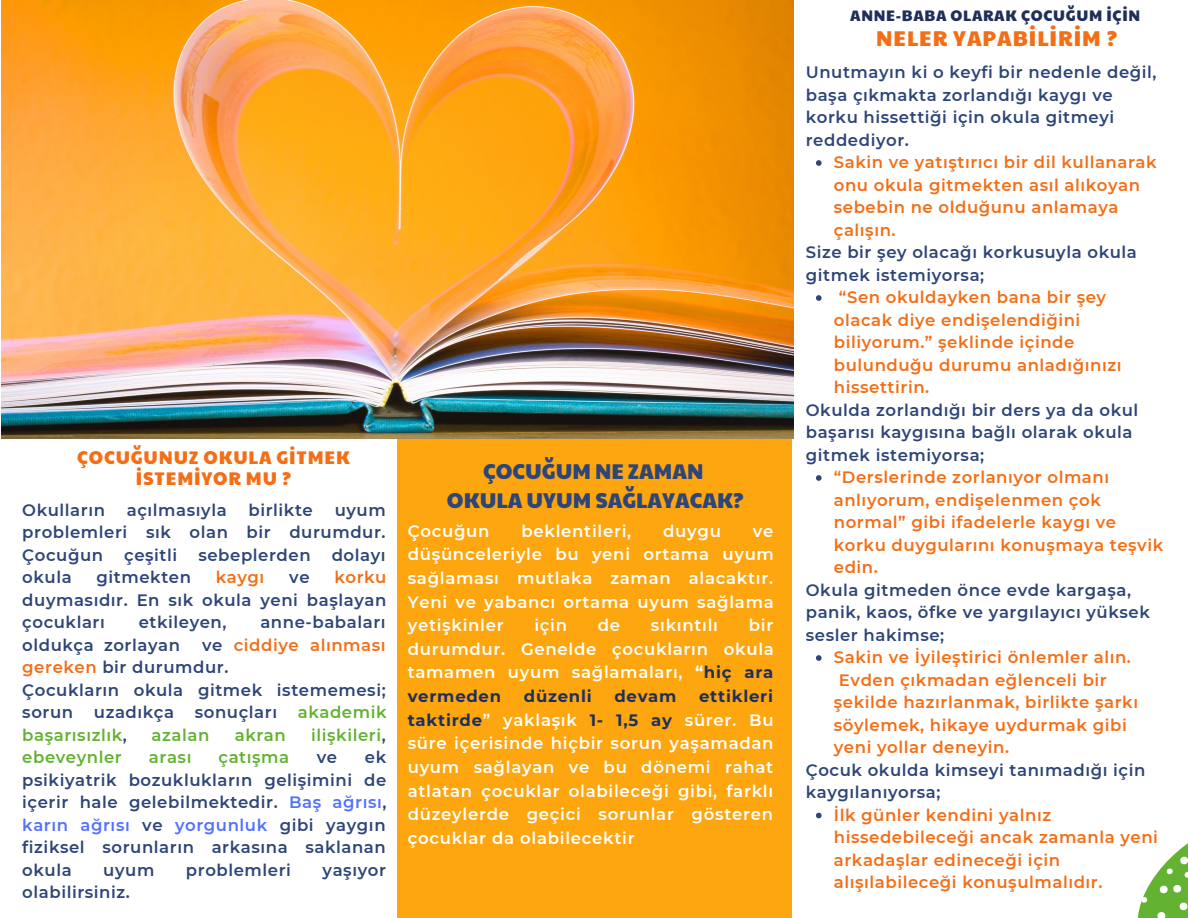
<style>
.page{position:relative;width:1188px;height:918px;background:#fff}
.page>*{position:absolute;margin:0;border:0;box-sizing:border-box;transform-origin:0 0}
.t1{font:21px "Paytone One";color:#2d4578}
.t2{font:21px "Paytone One";letter-spacing:.045em;color:#f46e16}
.t3{font:18px/21.3px "Paytone One";letter-spacing:.045em;color:#f46e16;text-align:center}
.t4{font:600 16.5px/22.5px "Montserrat";letter-spacing:.035em;color:#2d4578}
.t5{font:600 16.5px/22.5px "Montserrat";letter-spacing:.035em;color:#f46e16}
.t6{font:600 16.5px/23.7px "Montserrat";letter-spacing:.045em;color:#fff;text-align:justify}
.t7{font:600 16.5px "Montserrat";letter-spacing:.035em;color:#63b231}
.t8{font:700 16.5px "Montserrat";letter-spacing:.045em;color:#202f5a}
.t9{font:15px "Paytone One";letter-spacing:.045em;color:#202f5a}
.s1{color:#f46e16}
.s2{color:#2d4578}
.s3{color:#5271ff}
.s4{font-weight:700}
.s5{font-weight:700;color:#202f5a}
</style>
<div class="page">
<div style="left:397px;top:422px;width:395px;height:496px;background:#fea610"></div>
<svg style="left:1138px;top:843px;width:50px;height:75px"></svg>
<img style="left:1px;top:0;width:792px;height:439px">
<svg style="left:816px;top:160px;width:6px;height:6px"></svg>
<svg style="left:816px;top:295px;width:6px;height:6px"></svg>
<svg style="left:816px;top:475px;width:6px;height:6px"></svg>
<svg style="left:816px;top:655px;width:6px;height:6px"></svg>
<svg style="left:816px;top:813px;width:6px;height:5px"></svg>
<p class="t3" style="left:77px;top:446px;width:274px">ÇOCUĞUNUZ OKULA GİTMEK<br>İSTEMİYOR MU ?</p>
<p class="t4" style="left:22px;top:499px;width:84px">Okulların</p>
<p class="t4" style="left:127px;top:499px;width:101px">açılmasıyla</p>
<p class="t4" style="left:249px;top:499px;width:66px">birlikte</p>
<p class="t4" style="left:335px;top:499px;width:53px">uyum</p>
<p class="t4" style="left:22px;top:521px;width:104px">problemleri</p>
<p class="t4" style="left:146px;top:521px;width:241px">sık olan bir durumdur.</p>
<p class="t4" style="left:22px;top:544px;width:82px">Çocuğun</p>
<p class="t4" style="left:124px;top:544px;width:52px">çeşitli</p>
<p class="t4" style="left:198px;top:544px;width:114px">sebeplerden</p>
<p class="t4" style="left:332px;top:544px;width:55px">dolayı</p>
<p class="t4" style="left:22px;top:566px;width:51px">okula</p>
<p class="t4" style="left:97px;top:566px;width:96px">gitmekten</p>
<p class="t5" style="left:216px;top:566px;width:50px">kaygı</p>
<p class="t4" style="left:289px;top:566px;width:22px">ve</p>
<p class="t4" style="left:22px;top:566px;width:366px;text-align:justify;text-indent:312px"><span class="s1">korku </span>duymasıdır. En sık okula yeni başlayan çocukları</p>
<p class="t4" style="left:139px;top:611px;width:89px">etkileyen,</p>
<p class="t4" style="left:260px;top:611px;width:127px">anne-babaları</p>
<p class="t4" style="left:22px;top:634px;width:159px">oldukça zorlayan</p>
<p class="t5" style="left:22px;top:634px;width:365px;text-indent:180px"><span class="s2">ve</span> ciddiye alınması gereken <span class="s2">bir durumdur.</span></p>
<p class="t4" style="left:22px;top:679px;width:365px">Çocukların okula gitmek istememesi; sorun</p>
<p class="t4" style="left:94px;top:701px;width:82px">uzadıkça</p>
<p class="t4" style="left:195px;top:701px;width:84px">sonuçları</p>
<p class="t7" style="left:298px;top:702px;width:90px">akademik</p>
<p class="t7" style="left:22px;top:725px;width:106px">başarısızlık<span class="s2">,</span></p>
<p class="t7" style="left:152px;top:725px;width:59px">azalan</p>
<p class="t7" style="left:235px;top:725px;width:53px">akran</p>
<p class="t7" style="left:311px;top:725px;width:76px">ilişkileri<span class="s2">,</span></p>
<p class="t7" style="left:22px;top:747px;width:101px">ebeveynler</p>
<p class="t7" style="left:149px;top:747px;width:44px">arası</p>
<p class="t7" style="left:219px;top:747px;width:72px">çatışma</p>
<p class="t4" style="left:317px;top:746px;width:22px">ve</p>
<p class="t4" style="left:22px;top:746px;width:366px;text-align:justify;text-indent:343px">ek psikiyatrik bozuklukların gelişimini de içerir hale gelebilmektedir. <span class="s3">Baş ağrısı</span>, <span class="s3">karın ağrısı</span> ve <span class="s3">yorgunluk</span> gibi yaygın fiziksel sorunların arkasına saklanan okula</p>
<p class="t4" style="left:103px;top:859px;width:53px">uyum</p>
<p class="t4" style="left:186px;top:859px;width:104px">problemleri</p>
<p class="t4" style="left:323px;top:859px;width:65px">yaşıyor</p>
<p class="t4" style="left:22px;top:881px;width:109px">olabilirsiniz.</p>
<p class="t1" style="left:483px;top:455px;width:222px">ÇOCUĞUM NE ZAMAN</p>
<p class="t1" style="left:447px;top:485px;width:298px">OKULA UYUM SAĞLAYACAK?</p>
<p class="t6" style="left:408px;top:519px;width:83px">Çocuğun</p>
<p class="t6" style="left:521px;top:519px;width:111px">beklentileri,</p>
<p class="t6" style="left:663px;top:519px;width:59px">duygu</p>
<p class="t6" style="left:408px;top:519px;width:368px;text-indent:345px">ve düşünceleriyle bu yeni ortama uyum sağlaması mutlaka zaman alacaktır.<br>Yeni ve yabancı ortama uyum sağlama yetişkinler</p>
<p class="t6" style="left:408px;top:613px;width:368px;text-indent:341px">bir durumdur. Genelde çocukların okula tamamen uyum sağlamaları, <span class="s4">“</span><span class="s5">hiç ara vermeden</span></p>
<p class="t6" style="left:534px;top:613px;width:34px">için</p>
<p class="t6" style="left:598px;top:613px;width:24px">de</p>
<p class="t6" style="left:651px;top:613px;width:69px">sıkıntılı</p>
<p class="t6" style="left:408px;top:684px;width:367px;text-align:left;text-indent:291px"><span class="s5">ettikleri taktirde</span>” yaklaşık <span class="s5">1- 1,5 ay</span> sürer. Bu süre içerisinde hiçbir sorun yaşamadan uyum sağlayan ve bu dönemi rahat atlatan çocuklar olabileceği gibi, farklı düzeylerde geçici sorunlar gösteren çocuklar da olabilecektir</p>
<p class="t8" style="left:524px;top:686px;width:67px">düzenli</p>
<p class="t8" style="left:614px;top:686px;width:64px">devam</p>
<p class="t9" style="left:850px;top:5px;width:292px">ANNE-BABA OLARAK ÇOCUĞUM İÇİN</p>
<p class="t2" style="left:876px;top:23px;width:243px">NELER YAPABİLİRİM ?</p>
<p class="t4" style="left:806px;top:61px;width:352px">Unutmayın ki o keyfi bir nedenle değil, başa çıkmakta zorlandığı kaygı ve korku hissettiği için okula gitmeyi reddediyor.</p>
<p class="t5" style="left:834px;top:151px;width:324px">Sakin ve yatıştırıcı bir dil kullanarak onu okula gitmekten asıl alıkoyan sebebin ne olduğunu anlamaya çalışın.</p>
<p class="t4" style="left:806px;top:241px;width:333px">Size bir şey olacağı korkusuyla okula gitmek istemiyorsa;</p>
<p class="t5" style="left:834px;top:286px;width:289px;text-indent:5px">“Sen okuldayken bana bir şey olacak diye endişelendiğini biliyorum.” şeklinde içinde bulunduğu durumu anladığınızı hissettirin.</p>
<p class="t4" style="left:806px;top:398px;width:334px">Okulda zorlandığı bir ders ya da okul başarısı kaygısına bağlı olarak okula gitmek istemiyorsa;</p>
<p class="t5" style="left:834px;top:466px;width:331px">“Derslerinde zorlanıyor olmanı anlıyorum, endişelenmen çok normal” gibi ifadelerle kaygı ve korku duygularını konuşmaya teşvik edin.</p>
<p class="t4" style="left:806px;top:578px;width:346px">Okula gitmeden önce evde kargaşa, panik, kaos, öfke ve yargılayıcı yüksek sesler hakimse;</p>
<p class="t5" style="left:834px;top:646px;width:299px">Sakin ve İyileştirici önlemler alın.</p>
<p class="t5" style="left:839px;top:668px;width:269px">Evden çıkmadan eğlenceli bir</p>
<p class="t5" style="left:834px;top:691px;width:306px">şekilde hazırlanmak, birlikte şarkı</p>
<p class="t5" style="left:834px;top:713px;width:292px">söylemek, hikaye uydurmak gibi</p>
<p class="t5" style="left:834px;top:736px;width:177px">yeni yollar deneyin.</p>
<p class="t4" style="left:806px;top:758px;width:341px">Çocuk okulda kimseyi tanımadığı için kaygılanıyorsa;</p>
<p class="t5" style="left:834px;top:803px;width:323px">İlk günler kendini yalnız hissedebileceği ancak zamanla yeni arkadaşlar edineceği için alışılabileceği konuşulmalıdır.</p>
</div>
